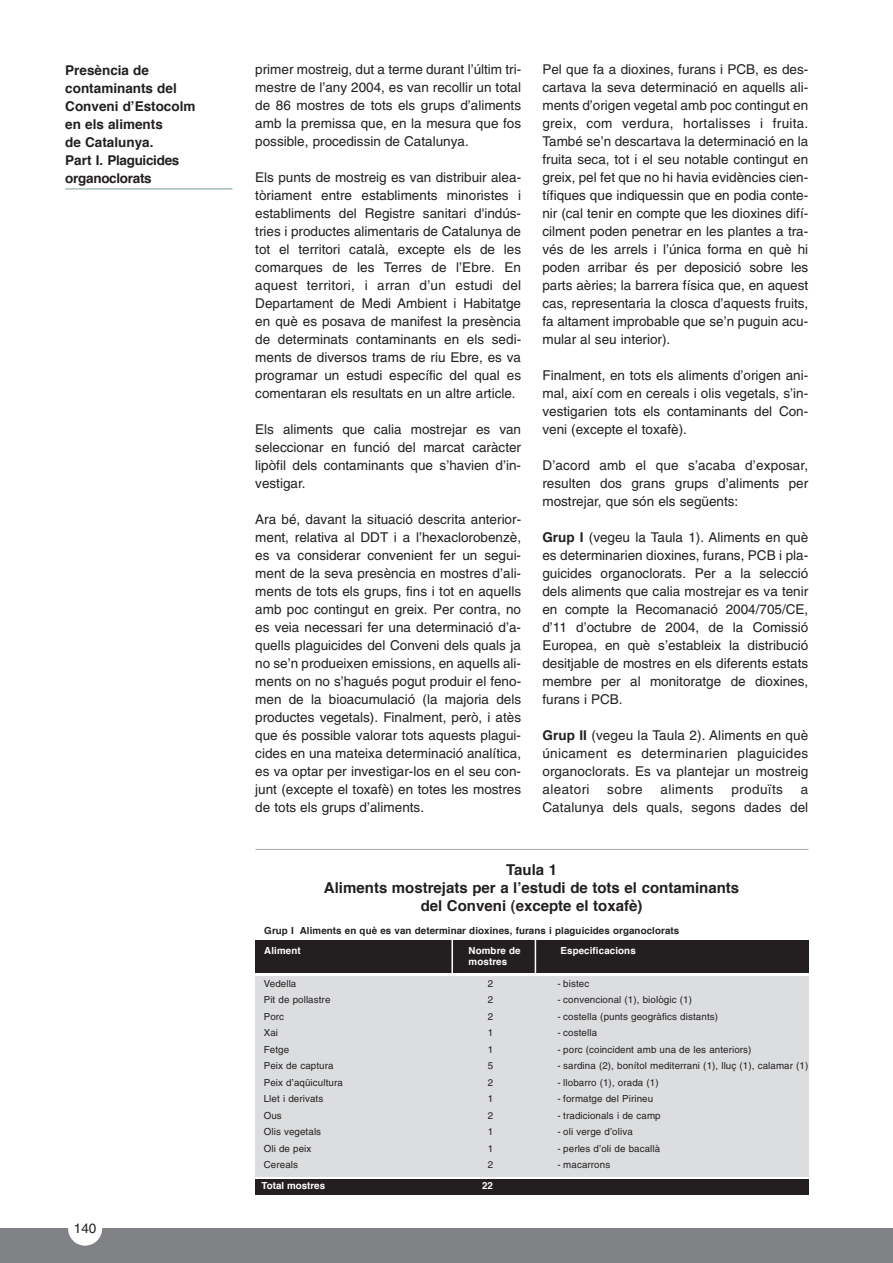
<style>
.page{position:relative;width:893px;height:1263px;background:#fff}
.page>*{position:absolute;margin:0;border:0;box-sizing:border-box;transform-origin:0 0}
.t1{font:700 15px/18px "Helvetica";color:#231f20;text-align:center}
.t2{font:13.5px/18px "Helvetica";color:#231f20;text-align:justify}
.t3{font:700 13.5px/18px "Helvetica";color:#231f20}
.t4{font:13.5px "Helvetica";letter-spacing:.03em;color:#231f20}
.t5{font:9.75px "Helvetica";letter-spacing:.01em;color:#231f20}
.t6{font:700 9.75px "Helvetica";letter-spacing:.01em;color:#231f20}
.t7{font:700 9.75px "Helvetica";letter-spacing:.01em;color:#fff}
.s1{font-weight:700}
</style>
<div class="page">
<div style="left:0;top:1229px;width:892px;height:34px;background:#808285"></div>
<div style="left:68px;top:1212px;width:34px;height:34px;background:#fff;border-radius:50%"></div>
<hr style="left:65px;top:189px;width:167px;height:1px;background:#7aa191">
<hr style="left:255px;top:849px;width:553px;height:1px;background:#a8a9ad">
<div style="left:255px;top:977px;width:553px;height:200px;background:#dcdddf"></div>
<div style="left:255px;top:941px;width:553px;height:32px;background:#231f20"></div>
<hr style="left:451px;top:939px;width:2px;height:37px;background:#fff">
<hr style="left:534px;top:938px;width:2px;height:37px;background:#fff">
<div style="left:255px;top:1179px;width:553px;height:16px;background:#231f20"></div>
<p class="t3" style="left:65px;top:62px;width:132px">Presència de contaminants del<br>Conveni d’Estocolm en els aliments<br>de Catalunya.<br>Part I. Plaguicides organoclorats</p>
<p class="t2" style="left:74px;top:1220px;width:24px">140</p>
<p class="t2" style="left:255px;top:61px;width:267px">primer mostreig, dut a terme durant l’últim tri&shy;mestre de l’any 2004, es van recollir un total de 86 mostres de tots els grups d’aliments amb la premissa que, en la mesura que fos possible, procedissin de Catalunya.</p>
<p class="t2" style="left:255px;top:169px;width:267px">Els punts de mostreig es van distribuir alea&shy;tòriament entre establiments minoristes i establiments del Registre sanitari d'indús&shy;tries i productes alimentaris de Catalunya de tot el territori català, excepte els de les comarques de les Terres de l’Ebre. En aquest territori, i arran d’un estudi del Departament de Medi Ambient i Habitatge en què es posava de manifest la presència de determinats contaminants en els sedi&shy;ments de diversos trams de riu Ebre, es va programar un estudi específic del qual es comentaran els resultats en un altre article.</p>
<p class="t2" style="left:255px;top:421px;width:267px">Els aliments que calia mostrejar es van seleccionar en funció del marcat caràcter lipòfil dels contaminants que s’havien d’in&shy;vestigar.</p>
<p class="t2" style="left:255px;top:511px;width:267px">Ara bé, davant la situació descrita anterior&shy;ment, relativa al DDT i a l’hexaclorobenzè, es va considerar convenient fer un segui&shy;ment de la seva presència en mostres d’ali&shy;ments de tots els grups, fins i tot en aquells amb poc contingut en greix. Per contra, no es veia necessari fer una determinació d’a&shy;quells plaguicides del Conveni dels quals ja no se’n produeixen emissions, en aquells ali&shy;ments on no s’hagués pogut produir el feno&shy;men de la bioacumulació (la majoria dels productes vegetals). Finalment, però, i atès que és possible valorar tots aquests plagui&shy;cides en una mateixa determinació analítica, es va optar per investigar-los en el seu con&shy;junt (excepte el toxafè) en totes les mostres de tots els grups d’aliments.</p>
<p class="t2" style="left:542px;top:61px;width:267px">Pel que fa a dioxines, furans i PCB, es des&shy;cartava la seva determinació en aquells ali&shy;ments d’origen vegetal amb poc contingut en greix, com verdura, hortalisses i fruita.<br>També se’n descartava la determinació en la fruita seca, tot i el seu notable contingut en greix, pel fet que no hi havia evidències cien&shy;tífiques que indiquessin que en podia conte&shy;nir (cal tenir en compte que les dioxines difí&shy;cilment poden penetrar en les plantes a tra&shy;vés de les arrels i l’única forma en què hi poden arribar és per deposició sobre les parts aèries; la barrera física que, en aquest cas, representaria la closca d’aquests fruits, fa altament improbable que se’n puguin acu&shy;mular al seu interior).</p>
<p class="t2" style="left:542px;top:367px;width:267px">Finalment, en tots els aliments d’origen ani&shy;mal, així com en cereals i olis vegetals, s’in&shy;vestigarien tots els contaminants del Con&shy;veni (excepte el toxafè).</p>
<p class="t2" style="left:542px;top:457px;width:267px">D’acord amb el que s’acaba d’exposar, resulten dos grans grups d’aliments per mostrejar, que són els següents:</p>
<p class="t2" style="left:542px;top:529px;width:267px"><span class="s1">Grup I</span> (vegeu la Taula 1). Aliments en què es determinarien dioxines, furans, PCB i pla&shy;guicides organoclorats. Per a la selecció dels aliments que calia mostrejar es va tenir en compte la Recomanació 2004/705/CE, d’11 d’octubre de 2004, de la Comissió Europea, en què s’estableix la distribució desitjable de mostres en els diferents estats membre per al monitoratge de dioxines, furans i PCB.</p>
<p class="t2" style="left:542px;top:727px;width:267px"><span class="s1">Grup II</span> (vegeu la Taula 2). Aliments en què únicament es determinarien plaguicides organoclorats. Es va plantejar un mostreig aleatori</p>
<p class="t2" style="left:607px;top:781px;width:37px">sobre</p>
<p class="t4" style="left:660px;top:784px;width:55px">aliments</p>
<p class="t4" style="left:731px;top:784px;width:53px">produïts</p>
<p class="t2" style="left:542px;top:781px;width:267px;text-align:right">a<br>Catalunya dels quals, segons dades del</p>
<p class="t1" style="left:324px;top:862px;width:417px">Taula 1<br>Aliments mostrejats per a l’estudi de tots el contaminants del Conveni (excepte el toxafè)</p>
<p class="t6" style="left:264px;top:926px;width:416px">Grup I Aliments en què es van determinar dioxines, furans i plaguicides organoclorats</p>
<p class="t7" style="left:264px;top:947px;width:38px">Aliment</p>
<p class="t7" style="left:468px;top:947px;width:54px">Nombre de</p>
<p class="t7" style="left:560px;top:947px;width:77px">Especificacions</p>
<p class="t7" style="left:468px;top:957px;width:40px">mostres</p>
<p class="t5" style="left:264px;top:980px;width:34px">Vedella</p>
<p class="t5" style="left:488px;top:980px;width:7px">2</p>
<p class="t5" style="left:557px;top:980px;width:33px">- bistec</p>
<p class="t5" style="left:264px;top:996px;width:68px">Pit de pollastre</p>
<p class="t5" style="left:488px;top:996px;width:7px">2</p>
<p class="t5" style="left:557px;top:996px;width:136px">- convencional (1), biològic (1)</p>
<p class="t5" style="left:264px;top:1013px;width:22px">Porc</p>
<p class="t5" style="left:488px;top:1013px;width:7px">2</p>
<p class="t5" style="left:557px;top:1013px;width:162px">- costella (punts geogràfics distants)</p>
<p class="t5" style="left:264px;top:1029px;width:16px">Xai</p>
<p class="t5" style="left:488px;top:1029px;width:7px">1</p>
<p class="t5" style="left:557px;top:1029px;width:41px">- costella</p>
<p class="t5" style="left:264px;top:1046px;width:27px">Fetge</p>
<p class="t5" style="left:488px;top:1046px;width:7px">1</p>
<p class="t5" style="left:557px;top:1046px;width:195px">- porc (coincident amb una de les anteriors)</p>
<p class="t5" style="left:264px;top:1062px;width:71px">Peix de captura</p>
<p class="t5" style="left:488px;top:1062px;width:7px">5</p>
<p class="t5" style="left:557px;top:1062px;width:252px">- sardina (2), bonítol mediterrani (1), lluç (1), calamar (1)</p>
<p class="t5" style="left:264px;top:1079px;width:81px">Peix d’aqüicultura</p>
<p class="t5" style="left:488px;top:1079px;width:7px">2</p>
<p class="t5" style="left:557px;top:1079px;width:102px">- llobarro (1), orada (1)</p>
<p class="t5" style="left:264px;top:1095px;width:61px">Llet i derivats</p>
<p class="t5" style="left:488px;top:1095px;width:7px">1</p>
<p class="t5" style="left:557px;top:1095px;width:97px">- formatge del Pirineu</p>
<p class="t5" style="left:264px;top:1112px;width:20px">Ous</p>
<p class="t5" style="left:488px;top:1112px;width:7px">2</p>
<p class="t5" style="left:557px;top:1112px;width:104px">- tradicionals i de camp</p>
<p class="t5" style="left:264px;top:1128px;width:59px">Olis vegetals</p>
<p class="t5" style="left:488px;top:1128px;width:7px">1</p>
<p class="t5" style="left:557px;top:1128px;width:77px">- oli verge d’oliva</p>
<p class="t5" style="left:264px;top:1145px;width:49px">Oli de peix</p>
<p class="t5" style="left:488px;top:1145px;width:7px">1</p>
<p class="t5" style="left:557px;top:1145px;width:104px">- perles d’oli de bacallà</p>
<p class="t5" style="left:264px;top:1161px;width:36px">Cereals</p>
<p class="t5" style="left:488px;top:1161px;width:7px">2</p>
<p class="t5" style="left:557px;top:1161px;width:54px">- macarrons</p>
<p class="t7" style="left:261px;top:1182px;width:65px">Total mostres</p>
<p class="t7" style="left:482px;top:1182px;width:12px">22</p>
</div>
